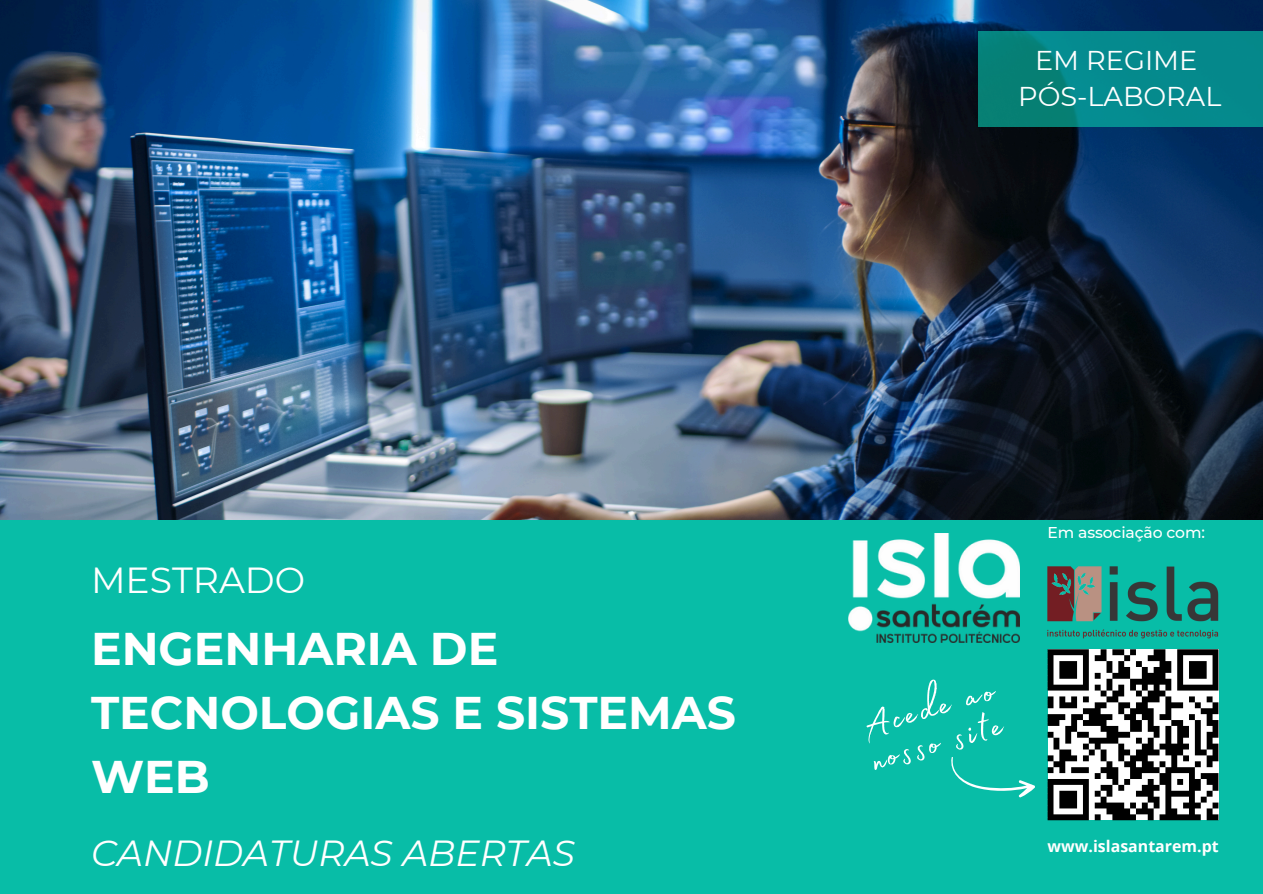
<style>
.page{position:relative;width:1263px;height:894px;background:#fff}
.page>*{position:absolute;margin:0;border:0;box-sizing:border-box;transform-origin:0 0}
.t1{font:47.4px/35.1px "Madelyn Fill";color:#fff}
.t2{font:700 45.75px/63.9px "Montserrat";color:#fff}
.t3{font:italic 36.15px "Montserrat";color:#fff}
.t4{font:36.15px "Montserrat";color:#fff}
.t5{font:27.15px/36.6px "Montserrat";color:#fff;text-align:center}
.t6{font:700 15.9px "Open Sans";color:#fff}
.t7{font:500 15.6px "Montserrat";letter-spacing:-.01em;color:#fff}
</style>
<div class="page">
<div style="left:0;top:519px;width:1263px;height:374px;background:#08bda7"></div>
<img style="left:0;top:0;width:1263px;height:519px">
<svg style="left:979px;top:32px;width:284px;height:94px;background:#058786"></svg>
<img style="left:1048px;top:566px;width:171px;height:73px">
<img style="left:848px;top:533px;width:171px;height:109px">
<svg style="left:951px;top:757px;width:84px;height:41px"></svg>
<svg style="left:1048px;top:649px;width:170px;height:171px;background:#7e7e7e"></svg>
<p class="t5" style="left:1018px;top:41px;width:205px">EM REGIME<br>PÓS-LABORAL</p>
<h4 class="t4" style="left:91px;top:558px;width:216px">MESTRADO</h4>
<h3 class="t2" style="left:91px;top:617px;width:646px">ENGENHARIA DE<br>TECNOLOGIAS E SISTEMAS<br>WEB</h3>
<h1 class="t3" style="left:91px;top:830px;width:485px">CANDIDATURAS ABERTAS</h1>
<p class="t7" style="left:1048px;top:523px;width:159px">Em associação com:</p>
<p class="t1" style="left:855px;top:702px;width:138px;rotate:-16deg">Acede ao nosso site</p>
<h2 class="t6" style="left:1048px;top:834px;width:173px">www.islasantarem.pt</h2>
</div>
